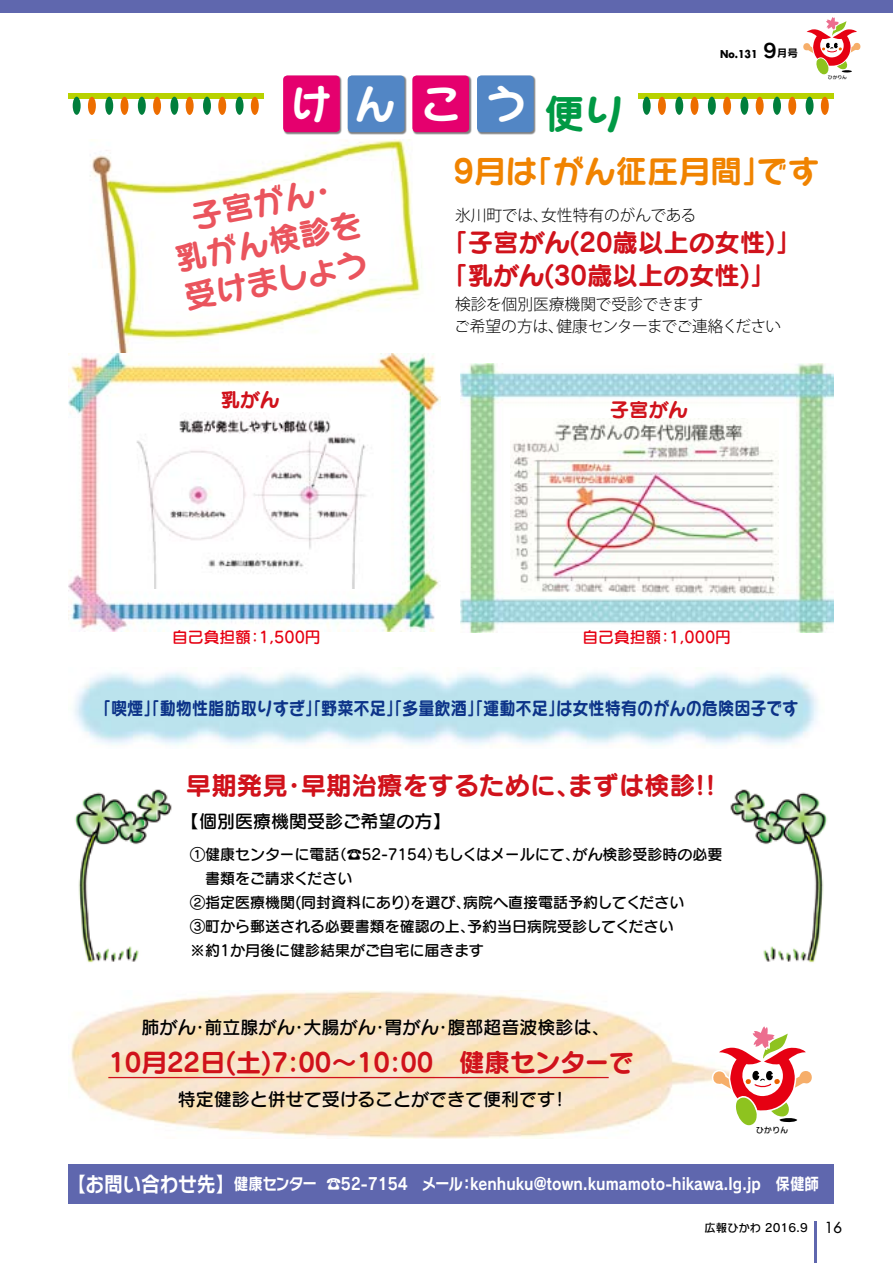
<style>
.page{position:relative;width:893px;height:1263px;background:#fff}
.page>*{position:absolute;margin:0;border:0;box-sizing:border-box;transform-origin:0 0}
.t1{font:40.5px "Seurat Capie Pro B";letter-spacing:.59em;color:#fff}
.t2{font:31.5px/39px "Seurat Capie Pro B";color:#ea545d;text-align:center}
.t3{font:31.5px "Seurat Capie Pro B";color:#f08300}
.t4{font:25.5px/33px "Seurat Pro B";color:#d0121b}
.t5{font:19.5px "Seurat Pro B";color:#d0121b}
.t6{font:18px "Seurat Pro DB";color:#000}
.t7{font:18px "Seurat Capie Pro B";color:#0c3388;scale:.9 1}
.t8{font:16.5px "Rodin NTLG Pro B";color:#fff;scale:.88 1}
.t9{font:300 15.75px/22.5px "Koz Go Pro";color:#000}
.t10{font:15.75px "Seurat Pro DB";color:#e60012}
.t11{font:15px "Seurat Pro DB";color:#000}
.t12{font:11.4px "Rodin NTLG Pro DB";color:#000}
.t13{font:700 10.65px "Futura";color:#000;scale:.9 1}
.t14{font:8.1px "Rodin NTLG Pro DB";color:#000}
.t15{font:4.65px "Rodin NTLG Pro DB";color:#000}
.s1{color:#094}
.s2{font-family:"Rodin NTLG Pro B";font-weight:400;font-size:19.2px}
.s3{font-family:"Rodin NTLG Pro B";font-weight:400}
.s4{font-size:21px}
.s5{font-family:"Futura";font-size:14.85px}
</style>
<div class="page">
<div style="left:0;top:0;width:893px;height:13px;background:#5f67ae"></div>
<svg style="left:802px;top:17px;width:59px;height:98px"></svg>
<hr style="left:814px;top:1222px;width:2px;height:41px;background:#5f67ae">
<img style="left:730px;top:789px;width:97px;height:174px">
<img style="left:75px;top:789px;width:97px;height:174px">
<div style="left:283px;top:76px;width:59px;height:59px;background:#000;opacity:.5"></div>
<div style="left:283px;top:75px;width:57px;height:57px;background:#e5006e;border-radius:4px"></div>
<div style="left:348px;top:76px;width:59px;height:59px;background:#000;opacity:.5"></div>
<div style="left:348px;top:75px;width:56px;height:57px;background:#5286c5;border-radius:4px"></div>
<div style="left:412px;top:76px;width:60px;height:59px;background:#000;opacity:.5"></div>
<div style="left:412px;top:75px;width:57px;height:57px;background:#e5006e;border-radius:4px"></div>
<div style="left:477px;top:76px;width:59px;height:59px;background:#000;opacity:.5"></div>
<div style="left:477px;top:75px;width:57px;height:57px;background:#5286c5;border-radius:4px"></div>
<div style="left:68px;top:94px;width:33px;height:5px;background:#b8d200"></div>
<div style="left:73px;top:97px;width:8px;height:18px;background:#007e3c;border-radius:50%"></div>
<div style="left:88px;top:97px;width:8px;height:18px;background:#ed6d00;border-radius:50%"></div>
<div style="left:101px;top:94px;width:32px;height:5px;background:#b8d200"></div>
<div style="left:105px;top:97px;width:8px;height:18px;background:#007e3c;border-radius:50%"></div>
<div style="left:121px;top:97px;width:7px;height:18px;background:#ed6d00;border-radius:50%"></div>
<div style="left:133px;top:94px;width:33px;height:5px;background:#b8d200"></div>
<div style="left:138px;top:97px;width:8px;height:18px;background:#007e3c;border-radius:50%"></div>
<div style="left:153px;top:97px;width:8px;height:18px;background:#ed6d00;border-radius:50%"></div>
<div style="left:166px;top:94px;width:32px;height:5px;background:#b8d200"></div>
<div style="left:170px;top:97px;width:8px;height:18px;background:#007e3c;border-radius:50%"></div>
<div style="left:186px;top:97px;width:8px;height:18px;background:#ed6d00;border-radius:50%"></div>
<div style="left:198px;top:94px;width:33px;height:5px;background:#b8d200"></div>
<div style="left:203px;top:97px;width:8px;height:18px;background:#007e3c;border-radius:50%"></div>
<div style="left:218px;top:97px;width:8px;height:18px;background:#ed6d00;border-radius:50%"></div>
<div style="left:231px;top:94px;width:32px;height:5px;background:#b8d200"></div>
<div style="left:236px;top:97px;width:8px;height:18px;background:#007e3c;border-radius:50%"></div>
<div style="left:251px;top:97px;width:8px;height:18px;background:#ed6d00;border-radius:50%"></div>
<div style="left:638px;top:94px;width:32px;height:5px;background:#b8d200"></div>
<div style="left:643px;top:97px;width:8px;height:18px;background:#007e3c;border-radius:50%"></div>
<div style="left:658px;top:97px;width:8px;height:18px;background:#ed6d00;border-radius:50%"></div>
<div style="left:671px;top:94px;width:32px;height:5px;background:#b8d200"></div>
<div style="left:675px;top:97px;width:8px;height:18px;background:#007e3c;border-radius:50%"></div>
<div style="left:690px;top:97px;width:8px;height:18px;background:#ed6d00;border-radius:50%"></div>
<div style="left:703px;top:94px;width:33px;height:5px;background:#b8d200"></div>
<div style="left:708px;top:97px;width:8px;height:18px;background:#007e3c;border-radius:50%"></div>
<div style="left:723px;top:97px;width:8px;height:18px;background:#ed6d00;border-radius:50%"></div>
<div style="left:736px;top:94px;width:32px;height:5px;background:#b8d200"></div>
<div style="left:740px;top:97px;width:8px;height:18px;background:#007e3c;border-radius:50%"></div>
<div style="left:756px;top:97px;width:8px;height:18px;background:#ed6d00;border-radius:50%"></div>
<div style="left:768px;top:94px;width:33px;height:5px;background:#b8d200"></div>
<div style="left:773px;top:97px;width:8px;height:18px;background:#007e3c;border-radius:50%"></div>
<div style="left:788px;top:97px;width:8px;height:18px;background:#ed6d00;border-radius:50%"></div>
<div style="left:801px;top:94px;width:32px;height:5px;background:#b8d200"></div>
<div style="left:806px;top:97px;width:7px;height:18px;background:#007e3c;border-radius:50%"></div>
<div style="left:821px;top:97px;width:8px;height:18px;background:#ed6d00;border-radius:50%"></div>
<div style="left:68px;top:1164px;width:765px;height:39px;background:#5f67ae"></div>
<img style="left:68px;top:139px;width:366px;height:215px">
<img style="left:68px;top:354px;width:373px;height:277px">
<img style="left:460px;top:363px;width:373px;height:269px">
<img style="left:126px;top:412px;width:253px;height:177px">
<img style="left:510px;top:419px;width:268px;height:176px">
<img style="left:70px;top:991px;width:642px;height:147px">
<hr style="left:108px;top:1077px;width:501px;height:1px;background:#d0121b">
<svg style="left:712px;top:1026px;width:100px;height:100px"></svg>
<h1 class="t1" style="left:290px;top:75px;width:336px">けんこう<span class="s1">便り</span></h1>
<p class="t13" style="left:720px;top:46px;width:88px">No.131 <span class="s2">9</span><span class="s3">月号</span></p>
<h2 class="t2" style="left:164px;top:201px;width:191px;rotate:-11deg">子宮がん・乳がん検診を受けましょう</h2>
<h2 class="t3" style="left:454px;top:149px;width:367px">9月は「がん征圧月間」です</h2>
<p class="t9" style="left:455px;top:204px;width:243px">氷川町では、女性特有のがんである</p>
<h3 class="t4" style="left:442px;top:225px;width:361px">「子宮がん(20歳以上の女性)」「乳がん(30歳以上の女性)」</h3>
<p class="t9" style="left:454px;top:293px;width:329px">検診を個別医療機関で受診できます<br>ご希望の方は、健康センターまでご連絡ください</p>
<p class="t15" style="left:828px;top:74px;width:20px">ひかりん</p>
<h3 class="t5" style="left:221px;top:386px;width:60px">乳がん</h3>
<h3 class="t5" style="left:610px;top:396px;width:79px">子宮がん</h3>
<p class="t10" style="left:172px;top:627px;width:150px">自己負担額：1,500円</p>
<p class="t10" style="left:583px;top:627px;width:150px">自己負担額：1,000円</p>
<p class="t7" style="left:95px;top:696px;width:783px">「喫煙」「動物性脂肪取りすぎ」「野菜不足」「多量飲酒」「運動不足」は女性特有のがんの危険因子です</p>
<h3 class="t4" style="left:186px;top:768px;width:531px">早期発見・早期治療をするために、まずは検診!!</h3>
<p class="t6" style="left:181px;top:810px;width:271px">【個別医療機関受診ご希望の方】</p>
<p class="t11" style="left:190px;top:845px;width:534px">①健康センターに電話（☎52-7154）もしくはメールにて、がん検診受診時の必要</p>
<p class="t11" style="left:205px;top:869px;width:149px">書類をご請求ください</p>
<p class="t11" style="left:190px;top:893px;width:496px">②指定医療機関(同封資料にあり)を選び、病院へ直接電話予約してください</p>
<p class="t11" style="left:190px;top:917px;width:485px">③町から郵送される必要書類を確認の上、予約当日病院受診してください</p>
<p class="t11" style="left:190px;top:941px;width:295px">※約1か月後に健診結果がご自宅に届きます</p>
<p class="t6" style="left:141px;top:1015px;width:469px">肺がん・前立腺がん・大腸がん・胃がん・腹部超音波検診は、</p>
<h3 class="t4" style="left:108px;top:1044px;width:527px">10月22日(土)7:00～10:00　健康センターで</h3>
<p class="t6" style="left:178px;top:1087px;width:392px">特定健診と併せて受けることができて便利です！</p>
<p class="t14" style="left:756px;top:1125px;width:34px">ひかりん</p>
<p class="t8" style="left:67px;top:1172px;width:856px"><span class="s4">【お問い合わせ先】</span>健康センター ☎52-7154　メール：kenhuku@town.kumamoto-hikawa.lg.jp　保健師</p>
<p class="t12" style="left:704px;top:1220px;width:139px">広報ひかわ 2016.9 <span class="s5">16</span></p>
</div>
